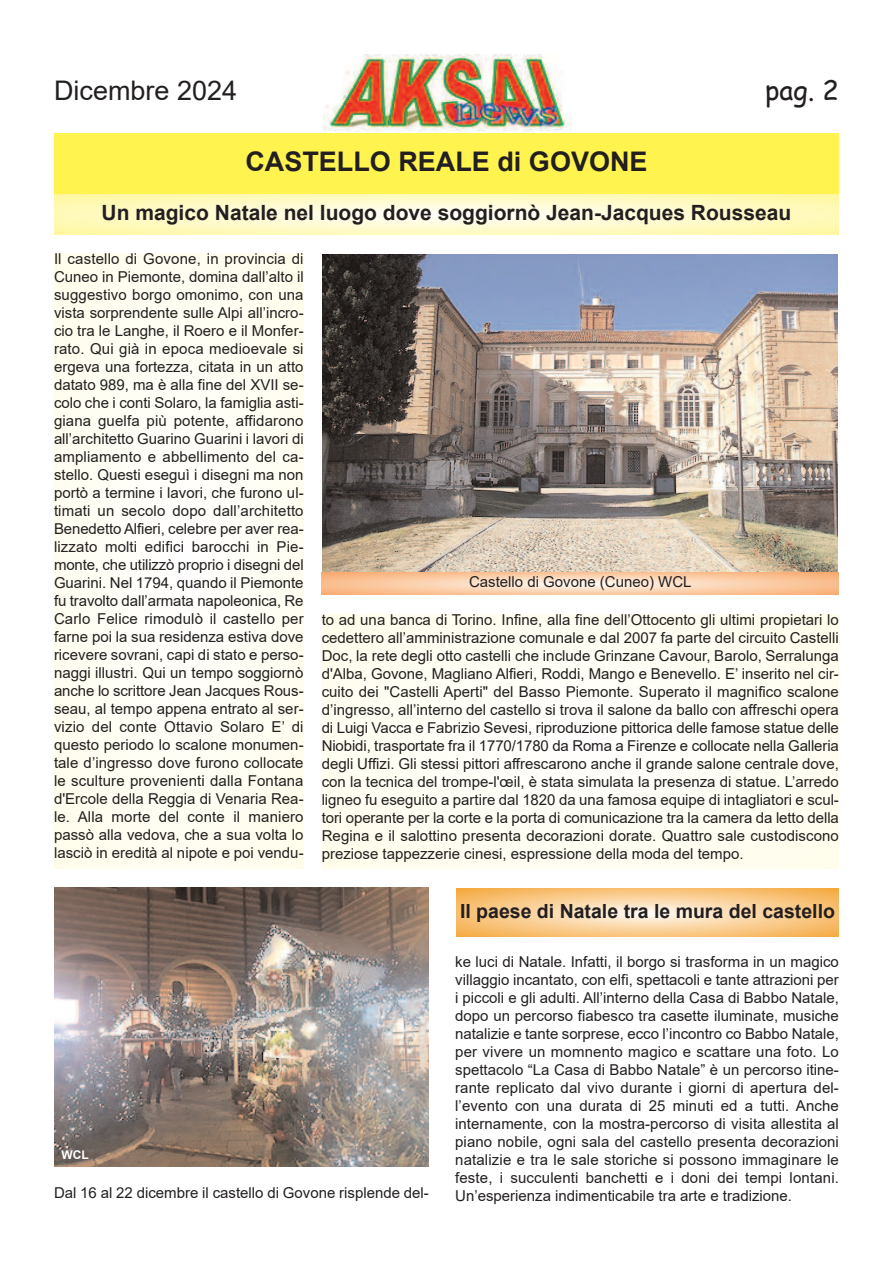
<style>
.page{position:relative;width:893px;height:1263px;background:#fff}
.page>*{position:absolute;margin:0;border:0;box-sizing:border-box;transform-origin:0 0}
.t1{font:700 27px "Arial";color:#231f20}
.t2{font:27px "Arial";color:#231f20}
.t3{font:27px "Comic Sans MS";color:#231f20}
.t4{font:700 21px "Arial";color:#231f20}
.t5{font:700 19.5px "Arial";color:#231f20}
.t6{font:15px/18px "Arial";color:#231f20;text-align:justify}
.t7{font:700 12px "Arial";color:#fff}
</style>
<div class="page">
<img style="left:323px;top:54px;width:248px;height:78px">
<div style="left:54px;top:253px;width:250px;height:615px;background:#fffef3"></div>
<svg style="left:54px;top:195px;width:785px;height:39px"></svg>
<img style="left:322px;top:255px;width:516px;height:317px">
<img style="left:54px;top:887px;width:375px;height:279px">
<div style="left:54px;top:134px;width:785px;height:60px;background:#fff34f"></div>
<svg style="left:322px;top:572px;width:517px;height:23px"></svg>
<div style="left:322px;top:614px;width:517px;height:254px;background:#fffef3"></div>
<svg style="left:456px;top:889px;width:383px;height:48px"></svg>
<h1 class="t2" style="left:54px;top:76px;width:185px">Dicembre 2024</h1>
<h1 class="t3" style="left:765px;top:71px;width:75px">pag. 2</h1>
<h1 class="t1" style="left:245px;top:146px;width:404px">CASTELLO REALE di GOVONE</h1>
<h2 class="t4" style="left:102px;top:201px;width:691px">Un magico Natale nel luogo dove soggiornò Jean-Jacques Rousseau</h2>
<p class="t6" style="left:54px;top:250px;width:251px">Il castello di Govone, in provincia di Cuneo in Piemonte, domina dall’alto il suggestivo borgo omonimo, con una vista sorprendente sulle Alpi all’incro&shy;cio tra le Langhe, il Roero e il Monfer&shy;rato. Qui già in epoca medioevale si ergeva una fortezza, citata in un atto datato 989, ma è alla fine del XVII se&shy;colo che i conti Solaro, la famiglia asti&shy;giana guelfa più potente, affidarono all’architetto Guarino Guarini i lavori di ampliamento e abbellimento del ca&shy;stello. Questi eseguì i disegni ma non portò a termine i lavori, che furono ul&shy;timati un secolo dopo dall’architetto Benedetto Alfieri, celebre per aver rea&shy;lizzato molti edifici barocchi in Pie&shy;monte, che utilizzò proprio i disegni del Guarini. Nel 1794, quando il Piemonte fu travolto dall’armata napoleonica, Re Carlo Felice rimodulò il castello per farne poi la sua residenza estiva dove ricevere sovrani, capi di stato e perso&shy;naggi illustri. Qui un tempo soggiornò anche lo scrittore Jean Jacques Rous&shy;seau, al tempo appena entrato al ser&shy;vizio del conte Ottavio Solaro E’ di questo periodo lo scalone monumen&shy;tale d’ingresso dove furono collocate le sculture provenienti dalla Fontana d'Ercole della Reggia di Venaria Rea&shy;le. Alla morte del conte il maniero passò alla vedova, che a sua volta lo lasciò in eredità al nipote e poi vendu-</p>
<p class="t6" style="left:469px;top:573px;width:224px">Castello di Govone (Cuneo) WCL</p>
<p class="t6" style="left:322px;top:611px;width:519px">to ad una banca di Torino. Infine, alla fine dell’Ottocento gli ultimi propietari lo cedettero all’amministrazione comunale e dal 2007 fa parte del circuito Castelli Doc, la rete degli otto castelli che include Grinzane Cavour, Barolo, Serralunga d'Alba, Govone, Magliano Alfieri, Roddi, Mango e Benevello. E’ inserito nel cir&shy;cuito dei "Castelli Aperti" del Basso Piemonte. Superato il magnifico scalone d’ingresso, all’interno del castello si trova il salone da ballo con affreschi opera di Luigi Vacca e Fabrizio Sevesi, riproduzione pittorica delle famose statue delle Niobidi, trasportate fra il 1770/1780 da Roma a Firenze e collocate nella Galleria degli Uffizi. Gli stessi pittori affrescarono anche il grande salone centrale dove, con la tecnica del trompe-l'œil, è stata simulata la presenza di statue. L’arredo ligneo fu eseguito a partire dal 1820 da una famosa equipe di intagliatori e scul&shy;tori operante per la corte e la porta di comunicazione tra la camera da letto della Regina e il salottino presenta decorazioni dorate. Quattro sale custodiscono preziose tappezzerie cinesi, espressione della moda del tempo.</p>
<h3 class="t5" style="left:460px;top:900px;width:376px">Il paese di Natale tra le mura del castello</h3>
<p class="t7" style="left:62px;top:1148px;width:29px">WCL</p>
<p class="t6" style="left:54px;top:1184px;width:376px">Dal 16 al 22 dicembre il castello di Govone risplende del-</p>
<p class="t6" style="left:455px;top:952px;width:385px">ke luci di Natale. Infatti, il borgo si trasforma in un magico villaggio incantato, con elfi, spettacoli e tante attrazioni per i piccoli e gli adulti. All’interno della Casa di Babbo Natale, dopo un percorso fiabesco tra casette iluminate, musiche natalizie e tante sorprese, ecco l’incontro co Babbo Natale, per vivere un momnento magico e scattare una foto. Lo spettacolo “La Casa di Babbo Natale” è un percorso itine&shy;rante replicato dal vivo durante i giorni di apertura del&shy;l’evento con una durata di 25 minuti ed a tutti. Anche internamente, con la mostra-percorso di visita allestita al piano nobile, ogni sala del castello presenta decorazioni natalizie e tra le sale storiche si possono immaginare le feste, i succulenti banchetti e i doni dei tempi lontani.<br>Un’esperienza indimenticabile tra arte e tradizione.</p>
</div>
